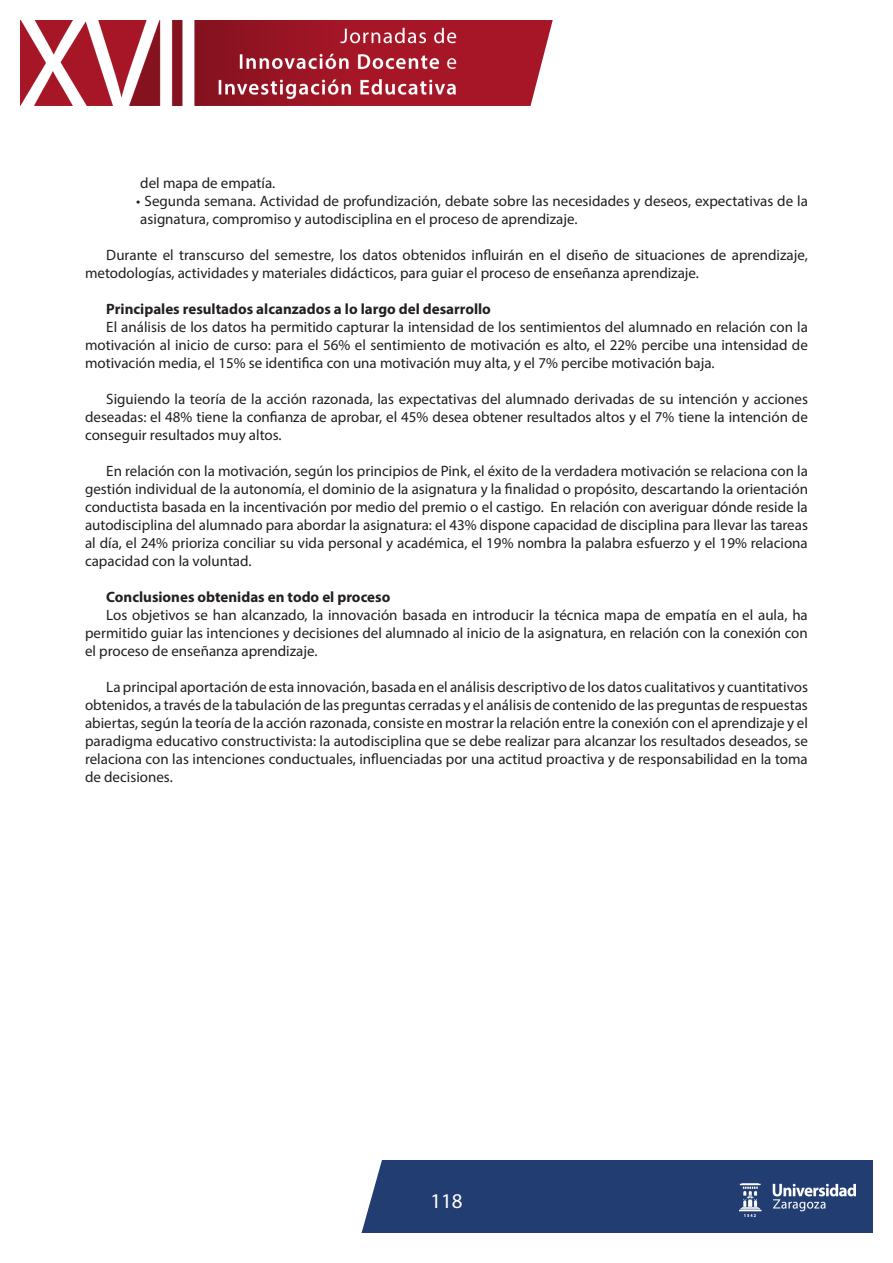
<style>
.page{position:relative;width:893px;height:1263px;background:#fff}
.page>*{position:absolute;margin:0;border:0;box-sizing:border-box;transform-origin:0 0}
.t1{font:21px "Myriad Pro";color:#fff}
._4_CONTENIDO{font:15px/18px "Myriad Pro";color:#231f20;text-align:justify}
._3_SUBTITULO_RESUMEN{font:700 15px "Myriad Pro";color:#231f20}
</style>
<div class="page">
<div style="left:150px;top:1160px;width:723px;height:72px;background:#223d71"></div>
<img style="left:20px;top:20px;width:507px;height:85px">
<img style="left:739px;top:1183px;width:116px;height:33px">
<svg style="left:527px;top:20px;width:26px;height:86px"></svg>
<div style="left:150px;top:1160px;width:236px;height:73px;background:#fff"></div>
<p class="_4_CONTENIDO" style="left:140px;top:174px;width:137px">del mapa de empatía.</p>
<p class="_4_CONTENIDO" style="left:136px;top:192px;width:673px">• Segunda semana. Actividad de profundización, debate sobre las necesidades y deseos, expectativas de la asignatura, compromiso y autodisciplina en el proceso de aprendizaje.</p>
<p class="_4_CONTENIDO" style="left:85px;top:246px;width:724px;text-indent:21px">Durante el transcurso del semestre, los datos obtenidos influirán en el diseño de situaciones de aprendizaje, metodologías, actividades y materiales didácticos, para guiar el proceso de enseñanza aprendizaje.</p>
<p class="_3_SUBTITULO_RESUMEN" style="left:106px;top:299px;width:386px">Principales resultados alcanzados a lo largo del desarrollo</p>
<p class="_4_CONTENIDO" style="left:85px;top:318px;width:724px;text-indent:21px">El análisis de los datos ha permitido capturar la intensidad de los sentimientos del alumnado en relación con la motivación al inicio de curso: para el 56% el sentimiento de motivación es alto, el 22% percibe una intensidad de motivación media, el 15% se identifica con una motivación muy alta, y el 7% percibe motivación baja.</p>
<p class="_4_CONTENIDO" style="left:85px;top:390px;width:724px;text-indent:21px">Siguiendo la teoría de la acción razonada, las expectativas del alumnado derivadas de su intención y acciones deseadas: el 48% tiene la confianza de aprobar, el 45% desea obtener resultados altos y el 7% tiene la intención de conseguir resultados muy altos.</p>
<p class="_4_CONTENIDO" style="left:85px;top:462px;width:724px;text-indent:21px">En relación con la motivación, según los principios de Pink, el éxito de la verdadera motivación se relaciona con la gestión individual de la autonomía, el dominio de la asignatura y la finalidad o propósito, descartando la orientación conductista basada en la incentivación por medio del premio o el castigo. En relación con averiguar dónde reside la autodisciplina del alumnado para abordar la asignatura: el 43% dispone capacidad de disciplina para llevar las tareas al día, el 24% prioriza conciliar su vida personal y académica, el 19% nombra la palabra esfuerzo y el 19% relaciona capacidad con la voluntad.</p>
<p class="_3_SUBTITULO_RESUMEN" style="left:106px;top:587px;width:286px">Conclusiones obtenidas en todo el proceso</p>
<p class="_4_CONTENIDO" style="left:85px;top:606px;width:724px;text-indent:21px">Los objetivos se han alcanzado, la innovación basada en introducir la técnica mapa de empatía en el aula, ha permitido guiar las intenciones y decisiones del alumnado al inicio de la asignatura, en relación con la conexión con el proceso de enseñanza aprendizaje.</p>
<p class="_4_CONTENIDO" style="left:85px;top:678px;width:724px;text-indent:21px">La principal aportación de esta innovación, basada en el análisis descriptivo de los datos cualitativos y cuantitativos obtenidos, a través de la tabulación de las preguntas cerradas y el análisis de contenido de las preguntas de respuestas abiertas, según la teoría de la acción razonada, consiste en mostrar la relación entre la conexión con el aprendizaje y el paradigma educativo constructivista: la autodisciplina que se debe realizar para alcanzar los resultados deseados, se relaciona con las intenciones conductuales, influenciadas por una actitud proactiva y de responsabilidad en la toma de decisiones.</p>
<h1 class="t1" style="left:430px;top:1188px;width:34px">118</h1>
</div>
